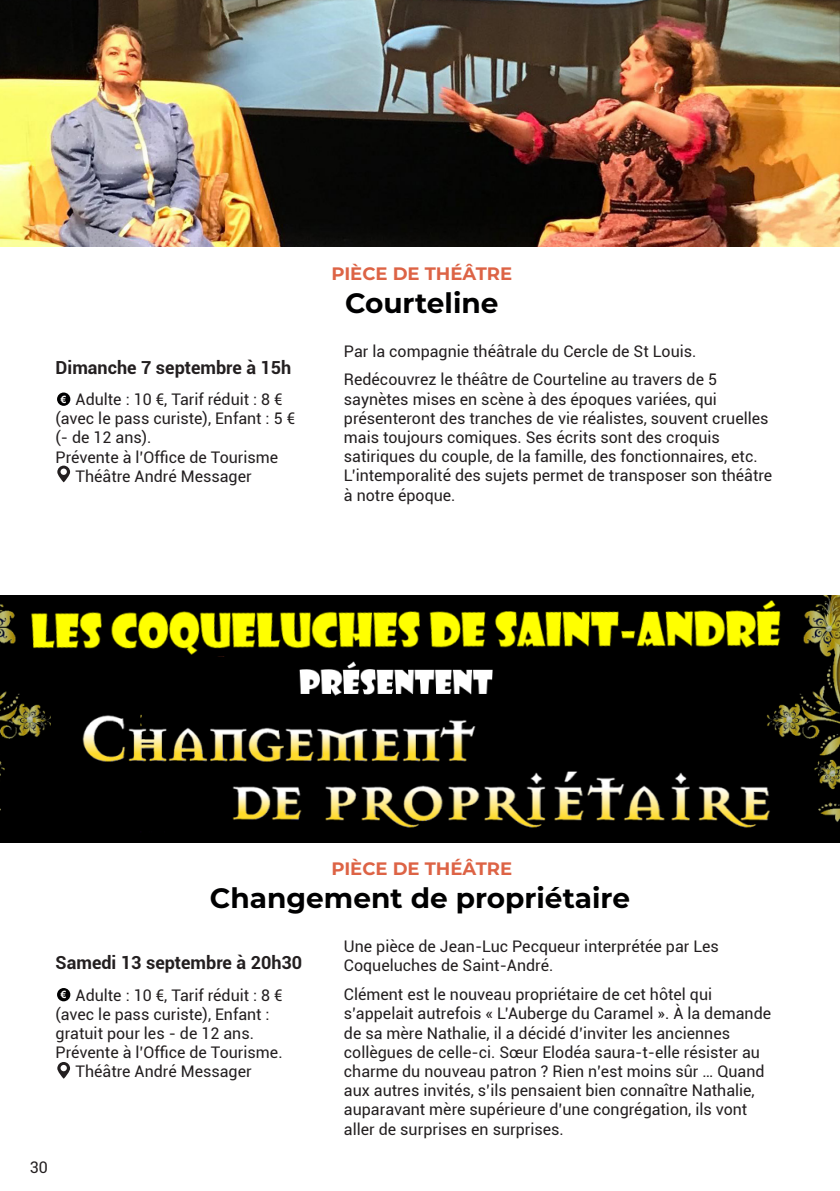
<style>
.page{position:relative;width:840px;height:1191px;background:#fff}
.page>*{position:absolute;margin:0;border:0;box-sizing:border-box;transform-origin:0 0}
.t1{font:700 28px "Montserrat";color:#000001}
.t2{font:700 18px "Roboto";color:#231f20}
.t3{font:700 18px "Montserrat";color:#dd6345}
.t4{font:16px/19.2px "Roboto";color:#231f20}
.t5{font:700 10px "Arial";color:#fff}
</style>
<div class="page">
<div style="left:57px;top:392px;width:13px;height:14px;background:#000001;border-radius:50%"></div>
<svg style="left:57px;top:465px;width:13px;height:17px"></svg>
<img style="left:0;top:0;width:839px;height:247px">
<div style="left:57px;top:988px;width:13px;height:13px;background:#000001;border-radius:50%"></div>
<svg style="left:57px;top:1062px;width:13px;height:16px"></svg>
<img style="left:0;top:595px;width:839px;height:247px">
<p class="t2" style="left:56px;top:355px;width:237px">Dimanche 7 septembre à 15h</p>
<p class="t4" style="left:56px;top:389px;width:241px;text-indent:20px">Adulte : 10 €, Tarif réduit : 8 € (avec le pass curiste), Enfant : 5 € (- de 12 ans).</p>
<p class="t4" style="left:56px;top:447px;width:224px">Prévente à l’Office de Tourisme</p>
<p class="t4" style="left:75px;top:466px;width:177px">Théâtre André Messager</p>
<p class="t5" style="left:61px;top:392px;width:7px">€</p>
<p class="t3" style="left:331px;top:260px;width:182px">PIÈCE DE THÉÂTRE</p>
<p class="t1" style="left:345px;top:282px;width:155px">Courteline</p>
<p class="t4" style="left:344px;top:341px;width:354px">Par la compagnie théâtrale du Cercle de St Louis.</p>
<p class="t4" style="left:344px;top:369px;width:429px">Redécouvrez le théâtre de Courteline au travers de 5 saynètes mises en scène à des époques variées, qui présenteront des tranches de vie réalistes, souvent cruelles mais toujours comiques. Ses écrits sont des croquis satiriques du couple, de la famille, des fonctionnaires, etc.<br>L’intemporalité des sujets permet de transposer son théâtre à notre époque.</p>
<p class="t3" style="left:331px;top:855px;width:182px">PIÈCE DE THÉÂTRE</p>
<p class="t1" style="left:210px;top:878px;width:421px">Changement de propriétaire</p>
<p class="t2" style="left:56px;top:950px;width:248px">Samedi 13 septembre à 20h30</p>
<p class="t4" style="left:75px;top:984px;width:208px">Adulte : 10 €, Tarif réduit : 8 €</p>
<p class="t4" style="left:56px;top:1003px;width:215px">(avec le pass curiste), Enfant : gratuit pour les - de 12 ans.</p>
<p class="t4" style="left:56px;top:1042px;width:228px">Prévente à l’Office de Tourisme.</p>
<p class="t4" style="left:75px;top:1061px;width:177px">Théâtre André Messager</p>
<p class="t5" style="left:61px;top:987px;width:7px">€</p>
<p class="t4" style="left:30px;top:1157px;width:20px">30</p>
<p class="t4" style="left:344px;top:936px;width:376px">Une pièce de Jean-Luc Pecqueur interprétée par Les<br>Coqueluches de Saint-André.</p>
<p class="t4" style="left:344px;top:984px;width:428px">Clément est le nouveau propriétaire de cet hôtel qui s’appelait autrefois « L’Auberge du Caramel ». À la demande de sa mère Nathalie, il a décidé d’inviter les anciennes collègues de celle-ci. Sœur Elodéa saura-t-elle résister au charme du nouveau patron ? Rien n’est moins sûr … Quand aux autres invités, s’ils pensaient bien connaître Nathalie, auparavant mère supérieure d’une congrégation, ils vont aller de surprises en surprises.</p>
</div>
